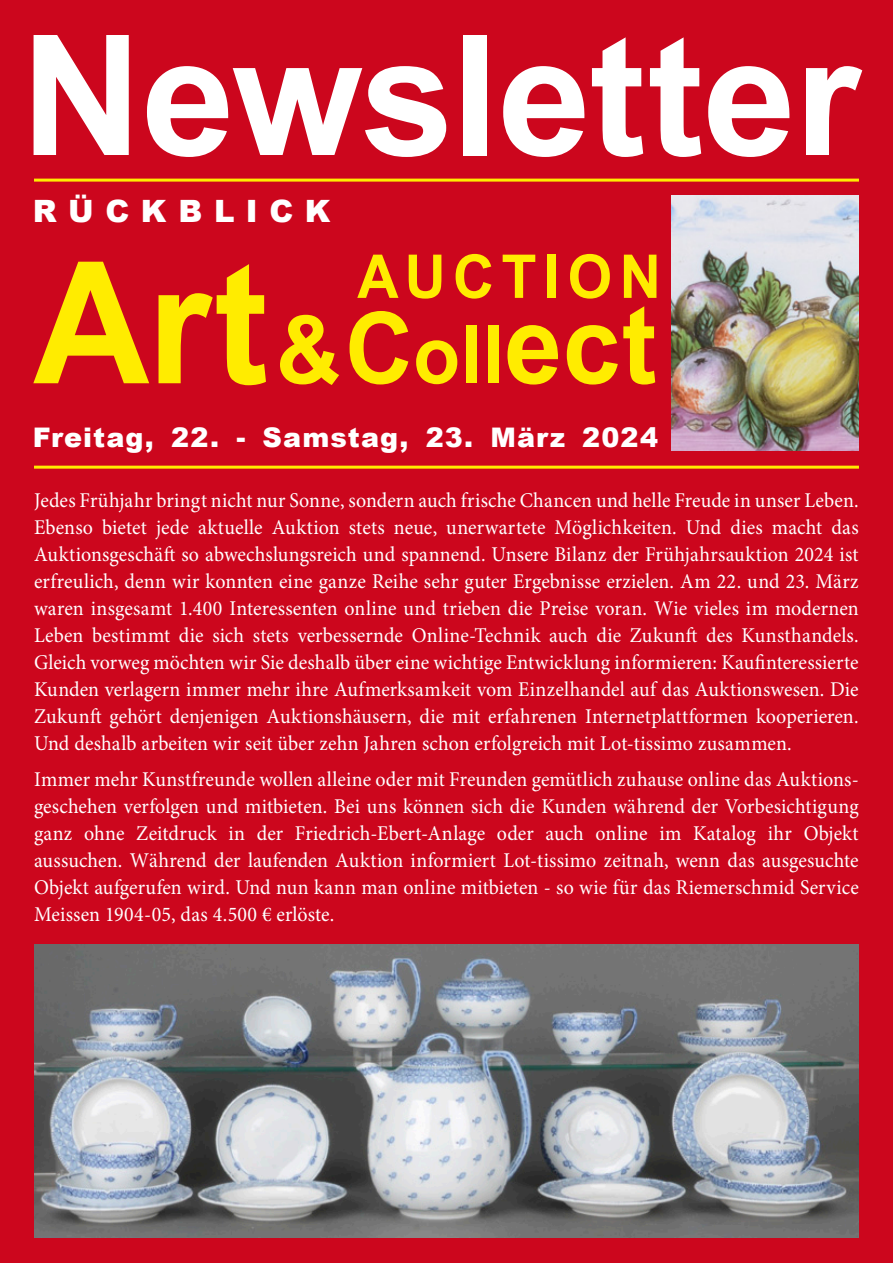
<style>
.page{position:relative;width:893px;height:1263px;background:#cc061d}
.page>*{position:absolute;margin:0;border:0;box-sizing:border-box;transform-origin:0 0}
.t1{font:700 169.8px "Arial";color:#ffec00;scale:.95 1}
.t2{font:700 167.55px "Arial";letter-spacing:-.005em;color:#fff}
.t3{font:700 60.45px "Arial";letter-spacing:.125em;color:#ffec00;scale:.95 1}
.t4{font:900 30.75px "Arial";letter-spacing:.375em;color:#fff}
.t5{font:900 27px "Arial";letter-spacing:.045em;color:#fff}
.t6{font:21px/27px "Minion Pro";letter-spacing:.005em;color:#fff;text-align:justify;scale:.95 1}
.s1{font-size:94.05px}
.s2{font-size:99.3px}
.s3{font-size:81px}
.s4{font-size:109.8px}
</style>
<div class="page">
<hr style="left:34px;top:179px;width:825px;height:3px;background:#ffec00">
<hr style="left:34px;top:466px;width:825px;height:3px;background:#ffec00">
<img style="left:672px;top:196px;width:187px;height:255px">
<img style="left:34px;top:944px;width:825px;height:293px">
<h2 class="t2" style="left:21px;top:-16px;width:840px">Newsletter</h2>
<h3 class="t4" style="left:33px;top:189px;width:299px">RÜCKBLICK</h3>
<h3 class="t3" style="left:357px;top:236px;width:321px">AUCTION</h3>
<h1 class="t1" style="left:33px;top:210px;width:657px">Art<span class="s1">&amp;</span><span class="s2">C</span><span class="s3">oll</span><span class="s4">ect</span></h1>
<p class="t5" style="left:33px;top:417px;width:626px">Freitag, 22. - Samstag, 23. März 2024</p>
<p class="t6" style="left:34px;top:487px;width:870px">Jedes Frühjahr bringt nicht nur Sonne, sondern auch frische Chancen und helle Freude in unser Leben.<br>Ebenso bietet jede aktuelle Auktion stets neue, unerwartete Möglichkeiten. Und dies macht das Auktionsgeschäft so abwechslungsreich und spannend. Unsere Bilanz der Frühjahrsauktion 2024 ist erfreulich, denn wir konnten eine ganze Reihe sehr guter Ergebnisse erzielen. Am 22. und 23. März waren insgesamt 1.400 Interessenten online und trieben die Preise voran. Wie vieles im modernen Leben bestimmt die sich stets verbessernde Online-Technik auch die Zukunft des Kunsthandels.<br>Gleich vorweg möchten wir Sie deshalb über eine wichtige Entwicklung informieren: Kaufinteressierte Kunden verlagern immer mehr ihre Aufmerksamkeit vom Einzelhandel auf das Auktionswesen. Die Zukunft gehört denjenigen Auktionshäusern, die mit erfahrenen Internetplattformen kooperieren.<br>Und deshalb arbeiten wir seit über zehn Jahren schon erfolgreich mit Lot-tissimo zusammen.</p>
<p class="t6" style="left:34px;top:766px;width:870px">Immer mehr Kunstfreunde wollen alleine oder mit Freunden gemütlich zuhause online das Auktions&shy;geschehen verfolgen und mitbieten. Bei uns können sich die Kunden während der Vorbesichtigung ganz ohne Zeitdruck in der Friedrich-Ebert-Anlage oder auch online im Katalog ihr Objekt aussuchen. Während der laufenden Auktion informiert Lot-tissimo zeitnah, wenn das ausgesuchte Objekt aufgerufen wird. Und nun kann man online mitbieten - so wie für das Riemerschmid Service Meissen 1904-05, das 4.500 € erlöste.</p>
</div>
